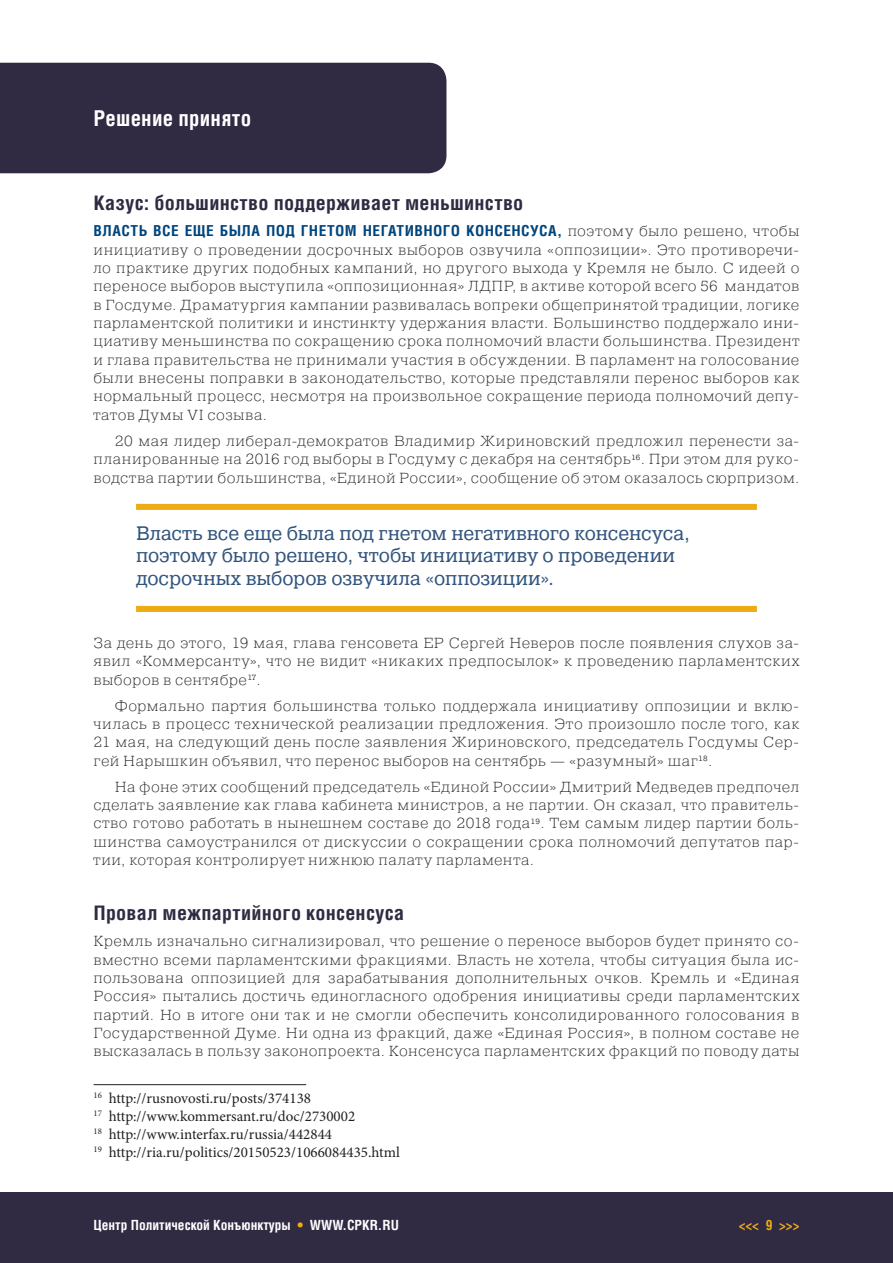
<style>
.page{position:relative;width:893px;height:1263px;background:#fff}
.page>*{position:absolute;margin:0;border:0;box-sizing:border-box;transform-origin:0 0}
.t1{font:700 21px "AG Letterica Condensed C";letter-spacing:.01em;color:#fff}
.t2{font:19.5px/22.5px "Pragmatica Slab";color:#31547d}
.t3{font:700 19.2px "AG Letterica Condensed C";letter-spacing:.01em;color:#312a43;scale:1.05 1}
.t4{font:15px/18px "Minion Pro";color:#231f20}
.t5{font:200 14.55px/18.3px "Pragmatica Slab";letter-spacing:.035em;color:#231f20;text-align:justify;scale:1.05 1}
.t6{font:700 14.55px "AG Letterica Condensed C";letter-spacing:.025em;color:#00457d;scale:1.05 1}
.t7{font:700 13.5px "AG Letterica Condensed C";color:#fff}
.t8{font:700 13.5px "AG Letterica Condensed C";color:#edab14}
.s1{font-family:"Pragmatica Slab";font-weight:200;color:#231f20}
.s2{color:#edab14}
</style>
<div class="page">
<div style="left:0;top:1193px;width:893px;height:70px;background:#312a43"></div>
<hr style="left:94px;top:1084px;width:212px;height:1px;background:#231f20">
<div style="left:0;top:63px;width:446px;height:110px;background:#312a43"></div>
<div style="left:136px;top:504px;width:621px;height:6px;background:#edab14"></div>
<div style="left:136px;top:606px;width:621px;height:6px;background:#edab14"></div>
<h1 class="t1" style="left:94px;top:106px;width:159px">Решение принято</h1>
<h3 class="t3" style="left:94px;top:192px;width:411px">Казус: большинство поддерживает меньшинство</h3>
<p class="t6" style="left:94px;top:222px;width:674px">ВЛАСТЬ ВСЕ ЕЩЕ БЫЛА ПОД ГНЕТОМ НЕГАТИВНОГО КОНСЕНСУСА, <span class="s1">поэтому было решено, чтобы</span></p>
<p class="t5" style="left:94px;top:240px;width:674px">инициативу о проведении досрочных выборов озвучила «оппозиции». Это противоречи&shy;ло практике других подобных кампаний, но другого выхода у Кремля не было. С идеей о переносе выборов выступила «оппозиционная» ЛДПР, в активе которой всего 56 мандатов в Госдуме. Драматургия кампании развивалась вопреки общепринятой традиции, логике парламентской политики и инстинкту удержания власти. Большинство поддержало ини&shy;циативу меньшинства по сокращению срока полномочий власти большинства. Президент и глава правительства не принимали участия в обсуждении. В парламент на голосование были внесены поправки в законодательство, которые представляли перенос выборов как нормальный процесс, несмотря на произвольное сокращение периода полномочий депу&shy;татов Думы VI cозыва.</p>
<p class="t5" style="left:94px;top:432px;width:674px;text-indent:21px">20 мая лидер либерал-демократов Владимир Жириновский предложил перенести за&shy;планированные на 2016 год выборы в Госдуму с декабря на сентябрь<sup>16</sup>. При этом для руко&shy;водства партии большинства, «Единой России», сообщение об этом оказалось сюрпризом.</p>
<h2 class="t2" style="left:136px;top:522px;width:555px">Власть все еще была под гнетом негативного консенсуса, поэтому было решено, чтобы инициативу о проведении досрочных выборов озвучила «оппозиции».</h2>
<p class="t5" style="left:94px;top:634px;width:674px">За день до этого, 19 мая, глава генсовета ЕР Сергей Неверов после появления слухов за&shy;явил «Коммерсанту», что не видит «никаких предпосылок» к проведению парламентских выборов в сентябре<sup>17</sup>.</p>
<p class="t5" style="left:94px;top:696px;width:674px;text-indent:21px">Формально партия большинства только поддержала инициативу оппозиции и вклю&shy;чилась в процесс технической реализации предложения. Это произошло после того, как 21 мая, на следующий день после заявления Жириновского, председатель Госдумы Сер&shy;гей Нарышкин объявил, что перенос выборов на сентябрь — «разумный» шаг<sup>18</sup>.</p>
<p class="t5" style="left:94px;top:777px;width:674px;text-indent:21px">На фоне этих сообщений председатель «Единой России» Дмитрий Медведев предпочел сделать заявление как глава кабинета министров, а не партии. Он сказал, что правитель&shy;ство готово работать в нынешнем составе до 2018 года<sup>19</sup>. Тем самым лидер партии боль&shy;шинства самоустранился от дискуссии о сокращении срока полномочий депутатов пар&shy;тии, которая контролирует нижнюю палату парламента.</p>
<h3 class="t3" style="left:94px;top:901px;width:297px">Провал межпартийного консенсуса</h3>
<p class="t5" style="left:94px;top:932px;width:674px">Кремль изначально сигнализировал, что решение о переносе выборов будет принято со&shy;вместно всеми парламентскими фракциями. Власть не хотела, чтобы ситуация была ис&shy;пользована оппозицией для зарабатывания дополнительных очков. Кремль и «Единая Россия» пытались достичь единогласного одобрения инициативы среди парламентских партий. Но в итоге они так и не смогли обеспечить консолидированного голосования в Государственной Думе. Ни одна из фракций, даже «Единая Россия», в полном составе не высказалась в пользу законопроекта. Консенсуса парламентских фракций по поводу даты</p>
<p class="t4" style="left:94px;top:1089px;width:308px"><sup>16</sup> http://rusnovosti.ru/posts/374138<br><sup>17</sup> http://www.kommersant.ru/doc/2730002<br><sup>18</sup> http://www.interfax.ru/russia/442844<br><sup>19</sup> http://ria.ru/politics/20150523/1066084435.html</p>
<p class="t7" style="left:94px;top:1217px;width:307px">Центр Политической Конъюнктуры <span class="s2">•</span> WWW.CPKR.RU</p>
<p class="t8" style="left:739px;top:1217px;width:62px">&lt;&lt;&lt; 9 &gt;&gt;&gt;</p>
</div>
